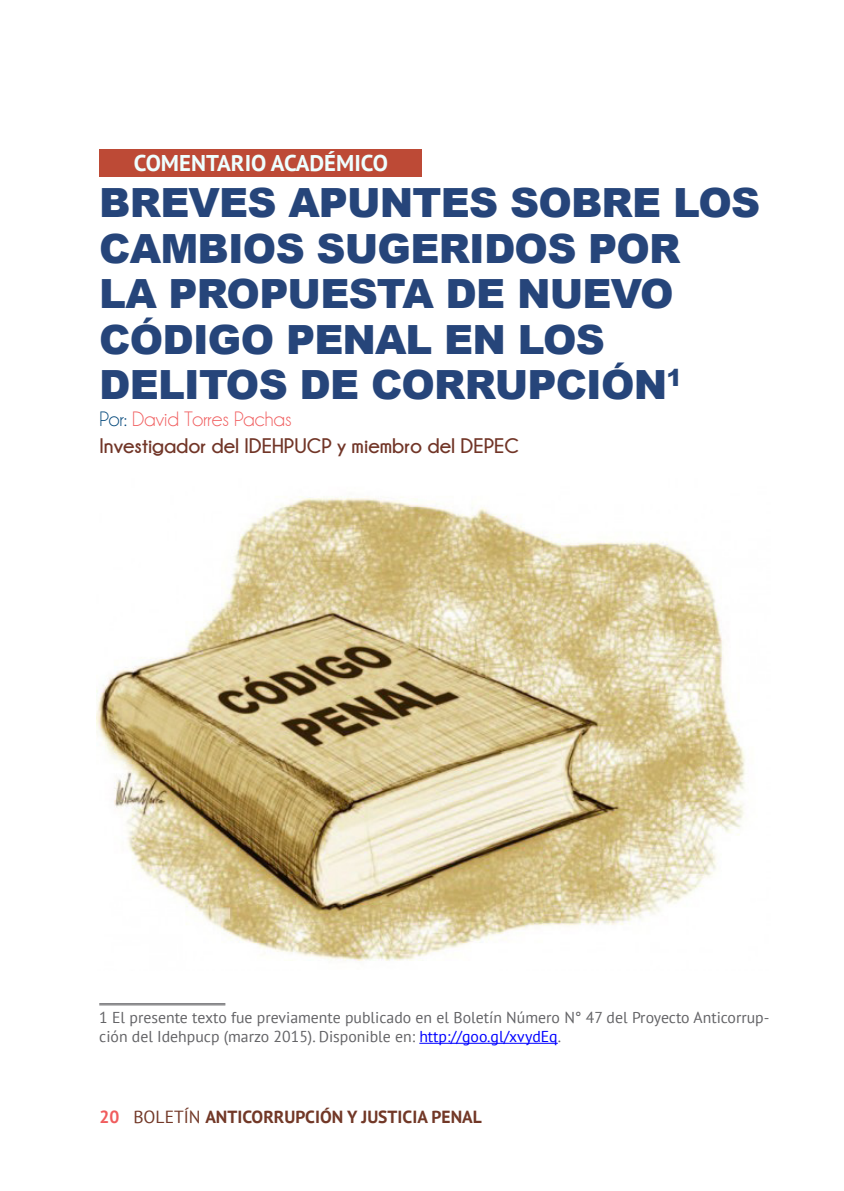
<style>
.page{position:relative;width:844px;height:1191px;background:#fff}
.page>*{position:absolute;margin:0;border:0;box-sizing:border-box;transform-origin:0 0}
.Título{font:900 40.25px/45.5px "Arial";letter-spacing:-.02em;color:#26457a}
.t1{font:700 22.75px "PT Sans";color:#eff}
.bibliografía_autor{font:700 21px/26.2px "Champagne&Limousines";color:#713527}
.t2{font:700 17.5px "PT Sans";color:#723827}
.Pie_de_página{font:15.75px/18.9px "PT Sans";color:#636366}
.s1{font-weight:400;color:#00467a}
.s2{font-weight:400;color:#f05c5d}
.s3{color:#00f}
.s4{color:#f05c5d}
.s5{font-weight:400}
</style>
<div class="page">
<div style="left:99px;top:149px;width:323px;height:27px;background:#bd4a36"></div>
<hr style="left:99px;top:1003px;width:126px;height:1px;background:#636366">
<hr style="left:99px;top:1004px;width:126px;height:1px;background:#636366">
<hr style="left:419px;top:1043px;width:138px;height:1px;background:#00f">
<img style="left:96px;top:496px;width:650px;height:465px">
<h2 class="t1" style="left:134px;top:148px;width:256px">COMENTARIO ACADÉMICO</h2>
<p class="Título" style="left:99px;top:179px;width:662px">BREVES APUNTES SOBRE LOS<br>CAMBIOS SUGERIDOS POR<br>LA PROPUESTA DE NUEVO<br>CÓDIGO PENAL EN LOS<br>DELITOS DE CORRUPCIÓN<sup>1</sup></p>
<p class="bibliografía_autor" style="left:99px;top:406px;width:421px"><span class="s1">Por:</span> <span class="s2">David Torres Pachas<br></span>Investigador del IDEHPUCP y miembro del DEPEC</p>
<p class="Pie_de_página" style="left:99px;top:1007px;width:671px">1 El presente texto fue previamente publicado en el Boletín Número N° 47 del Proyecto Anticorrup&shy;ción del Idehpucp (marzo 2015). Disponible en: <span class="s3">http://goo.gl/xvydEq</span>.</p>
<p class="t2" style="left:99px;top:1105px;width:384px"><span class="s4">20</span> <span class="s5">BOLETÍN</span> ANTICORRUPCIÓN Y JUSTICIA PENAL</p>
</div>
